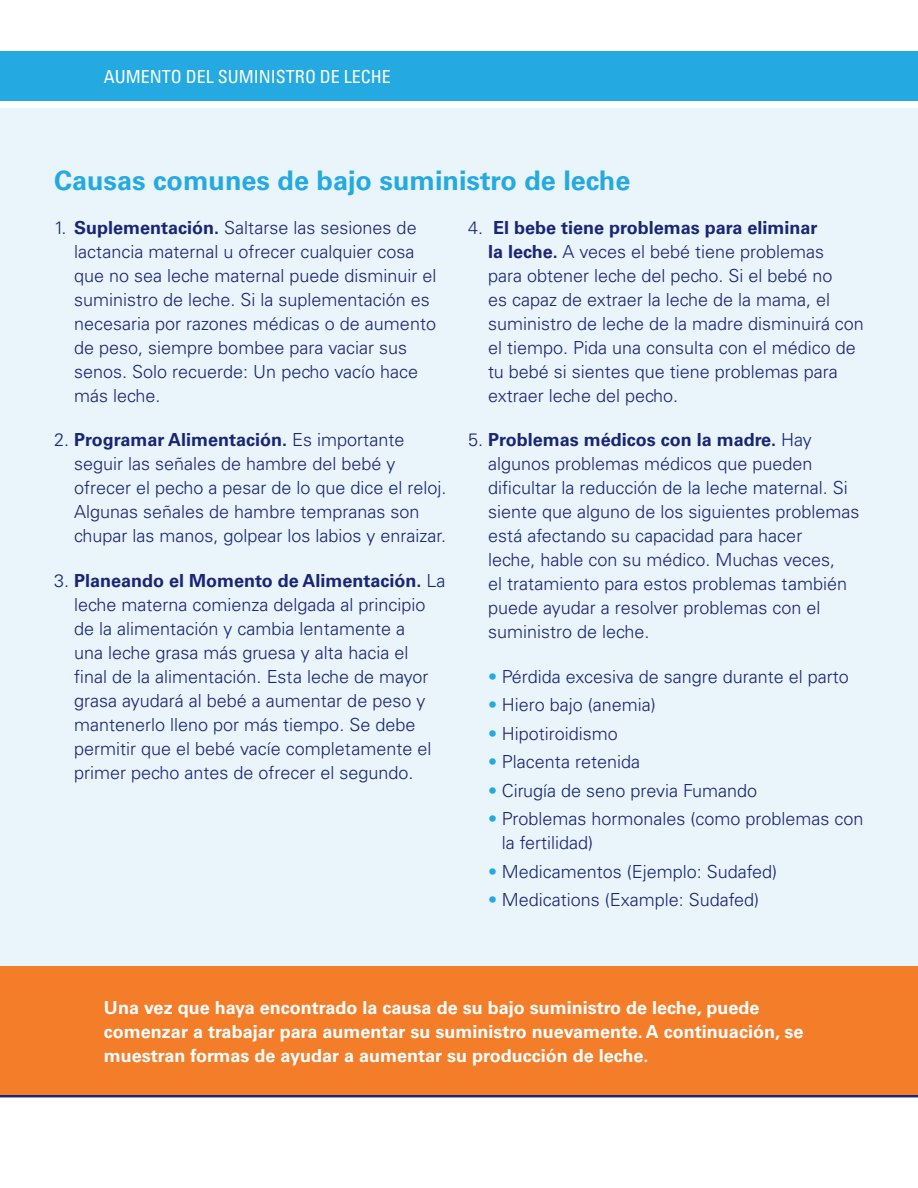
<style>
.page{position:relative;width:918px;height:1188px;background:#fff}
.page>*{position:absolute;margin:0;border:0;box-sizing:border-box;transform-origin:0 0}
.t1{font:700 27px "Univers LT Std";color:#24aae1}
.t2{font:300 18px/24px "Univers LT Std";color:#192575}
.t3{font:700 18px/24px "Univers LT Std";color:#fff}
.t4{font:condensed 18px "Univers LT Std";color:#fff}
.s1{font-weight:700}
.s2{color:#24aae1}
</style>
<div class="page">
<div style="left:0;top:51px;width:918px;height:49px;background:#24aae1"></div>
<hr style="left:0;top:1094px;width:918px;height:3px;background:#192575">
<div style="left:0;top:108px;width:918px;height:922px;background:#eaf4fb"></div>
<div style="left:0;top:966px;width:918px;height:128px;background:#f47d2a"></div>
<p class="t4" style="left:104px;top:65px;width:288px">AUMENTO DEL SUMINISTRO DE LECHE</p>
<h1 class="t1" style="left:54px;top:165px;width:578px">Causas comunes de bajo suministro de leche</h1>
<p class="t2" style="left:74px;top:216px;width:364px;text-indent:-20px">1. <span class="s1">Suplementación.</span> Saltarse las sesiones de lactancia maternal u ofrecer cualquier cosa que no sea leche maternal puede disminuir el suministro de leche. Si la suplementación es necesaria por razones médicas o de aumento de peso, siempre bombee para vaciar sus senos. Solo recuerde: Un pecho vacío hace más leche.</p>
<p class="t2" style="left:74px;top:428px;width:374px;text-indent:-20px">2. <span class="s1">Programar Alimentación.</span> Es importante seguir las señales de hambre del bebé y ofrecer el pecho a pesar de lo que dice el reloj.<br>Algunas señales de hambre tempranas son chupar las manos, golpear los labios y enraizar.</p>
<p class="t2" style="left:74px;top:568px;width:373px;text-indent:-20px">3. <span class="s1">Planeando el Momento de Alimentación.</span> La leche materna comienza delgada al principio de la alimentación y cambia lentamente a<br>una leche grasa más gruesa y alta hacia el final de la alimentación. Esta leche de mayor grasa ayudará al bebé a aumentar de peso y mantenerlo lleno por más tiempo. Se debe permitir que el bebé vacíe completamente el primer pecho antes de ofrecer el segundo.</p>
<p class="t2" style="left:488px;top:216px;width:377px;text-indent:-20px">4. <span class="s1">El bebe tiene problemas para eliminar<br>la leche.</span> A veces el bebé tiene problemas<br>para obtener leche del pecho. Si el bebé no<br>es capaz de extraer la leche de la mama, el suministro de leche de la madre disminuirá con el tiempo. Pida una consulta con el médico de tu bebé si sientes que tiene problemas para extraer leche del pecho.</p>
<p class="t2" style="left:488px;top:428px;width:373px;text-indent:-20px">5. <span class="s1">Problemas médicos con la madre.</span> Hay algunos problemas médicos que pueden dificultar la reducción de la leche maternal. Si siente que alguno de los siguientes problemas está afectando su capacidad para hacer<br>leche, hable con su médico. Muchas veces,<br>el tratamiento para estos problemas también puede ayudar a resolver problemas con el suministro de leche.</p>
<p class="t2" style="left:488px;top:664px;width:362px"><span class="s2">•</span> Pérdida excesiva de sangre durante el parto</p>
<p class="t2" style="left:488px;top:693px;width:169px"><span class="s2">•</span> Hiero bajo (anemia)</p>
<p class="t2" style="left:488px;top:721px;width:131px"><span class="s2">•</span> Hipotiroidismo</p>
<p class="t2" style="left:488px;top:750px;width:153px"><span class="s2">•</span> Placenta retenida</p>
<p class="t2" style="left:488px;top:778px;width:270px"><span class="s2">•</span> Cirugía de seno previa Fumando</p>
<p class="t2" style="left:502px;top:807px;width:363px;text-indent:-14px"><span class="s2">•</span> Problemas hormonales (como problemas con la fertilidad)</p>
<p class="t2" style="left:488px;top:859px;width:290px"><span class="s2">•</span> Medicamentos (Ejemplo: Sudafed)</p>
<p class="t2" style="left:488px;top:888px;width:272px"><span class="s2">•</span> Medications (Example: Sudafed)</p>
<p class="t3" style="left:104px;top:996px;width:701px">Una vez que haya encontrado la causa de su bajo suministro de leche, puede comenzar a trabajar para aumentar su suministro nuevamente. A continuación, se muestran formas de ayudar a aumentar su producción de leche.</p>
</div>
